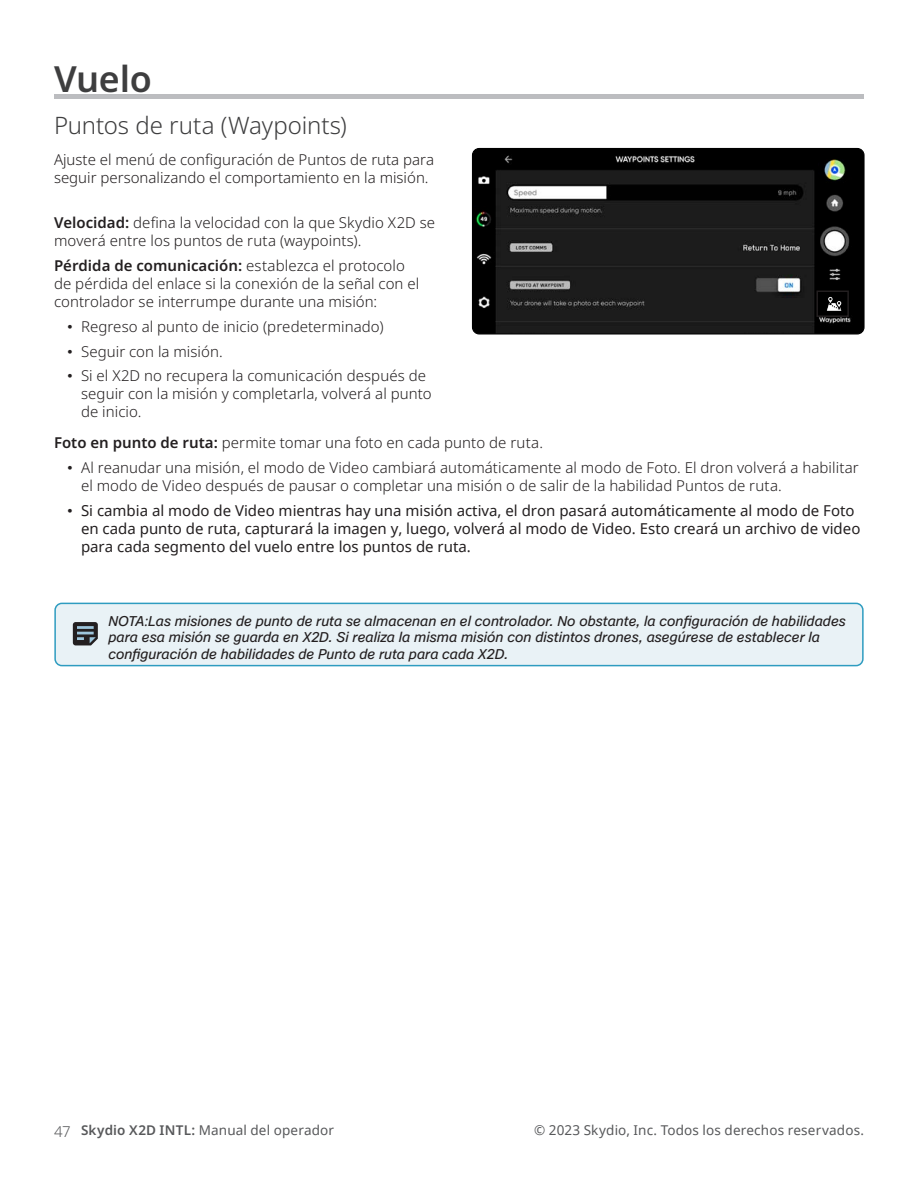
<style>
.page{position:relative;width:918px;height:1188px;background:#fff}
.page>*{position:absolute;margin:0;border:0;box-sizing:border-box;transform-origin:0 0}
.Heading_1{font:600 36px "Noto Sans";letter-spacing:-.005em;color:#3e3e3f}
.Heading_2{font:300 24px "Noto Sans";letter-spacing:-.005em;color:#3e3e3f}
.Bulleted_list{font:300 15px/18px "Noto Sans";letter-spacing:.005em;color:#231f20}
.t1{font:15px/18px "Noto Sans";color:#231f20}
.Body_copy{font:300 15px/18px "Noto Sans";color:#231f20}
.Body_copy-2{font:italic 13.5px/16.5px "Case Trial";letter-spacing:.01em;color:#231f20}
.t2{font:13.5px "Noto Sans";letter-spacing:.01em;color:#57585a}
.s1{font-weight:600}
.s2{font-family:"Gilroy";font-weight:600}
.s3{font-family:"Noto Sans"}
.s4{font-weight:300;font-size:15px}
</style>
<div class="page">
<div style="left:54px;top:94px;width:810px;height:5px;background:#bcbdc0"></div>
<img style="left:472px;top:148px;width:391px;height:185px">
<div style="left:472px;top:148px;width:393px;height:187px;border:1px solid #000;border-radius:7px"></div>
<div style="left:55px;top:603px;width:808px;height:63px;background:#e9f2f6;border-radius:7px"></div>
<div style="left:54px;top:603px;width:810px;height:63px;border:2px solid #2e9cc0;border-radius:7px"></div>
<svg style="left:73px;top:622px;width:25px;height:23px"></svg>
<div style="left:817px;top:291px;width:31px;height:25px;background:#000"></div>
<div style="left:816px;top:291px;width:33px;height:26px;border:2px solid #231f20"></div>
<img style="left:824px;top:296px;width:21px;height:19px">
<p class="Heading_1" style="left:54px;top:59px;width:100px">Vuelo</p>
<p class="Heading_2" style="left:54px;top:111px;width:294px">Puntos de ruta (Waypoints)</p>
<p class="Body_copy" style="left:54px;top:150px;width:382px">Ajuste el menú de configuración de Puntos de ruta para seguir personalizando el comportamiento en la misión.</p>
<p class="Bulleted_list" style="left:54px;top:214px;width:383px"><span class="s1">Velocidad:</span> defina la velocidad con la que Skydio X2D se moverá entre los puntos de ruta (waypoints).</p>
<p class="Bulleted_list" style="left:54px;top:257px;width:367px"><span class="s1">Pérdida de comunicación:</span> establezca el protocolo de pérdida del enlace si la conexión de la señal con el controlador se interrumpe durante una misión:</p>
<p class="Bulleted_list" style="left:68px;top:318px;width:318px"><span class="s2">•</span> Regreso al punto de inicio (predeterminado)</p>
<p class="Bulleted_list" style="left:68px;top:342px;width:157px"><span class="s2">•</span> Seguir con la misión.</p>
<p class="Bulleted_list" style="left:81px;top:367px;width:352px;text-indent:-14px"><span class="s2">•</span> Si el X2D no recupera la comunicación después de seguir con la misión y completarla, volverá al punto de inicio.</p>
<p class="Bulleted_list" style="left:54px;top:434px;width:491px"><span class="s1">Foto en punto de ruta:</span> permite tomar una foto en cada punto de ruta.</p>
<p class="Bulleted_list" style="left:81px;top:459px;width:779px;text-indent:-14px"><span class="s2">•</span> Al reanudar una misión, el modo de Video cambiará automáticamente al modo de Foto. El dron volverá a habilitar el modo de Video después de pausar o completar una misión o de salir de la habilidad Puntos de ruta.</p>
<p class="t1" style="left:81px;top:501px;width:781px;text-indent:-14px"><span class="s2">•</span> Si cambia al modo de Video mientras hay una misión activa, el dron pasará automáticamente al modo de Foto en cada punto de ruta, capturará la imagen y, luego, volverá al modo de Video. Esto creará un archivo de video para cada segmento del vuelo entre los puntos de ruta.</p>
<p class="Body_copy-2" style="left:108px;top:612px;width:739px">NOTA<span class="s3">:</span>Las misiones de punto de ruta se almacenan en el controlador. No obstante, la configuración de habilidades para esa misión se guarda en X2D. Si realiza la misma misión con distintos drones, asegúrese de establecer la configuración de habilidades de Punto de ruta para cada X2D.</p>
<p class="t2" style="left:54px;top:1121px;width:282px"><span class="s4">47</span> <span class="s1">Skydio X2D INTL:</span> Manual del operador</p>
<p class="t2" style="left:534px;top:1121px;width:331px">© 2023 Skydio, Inc. Todos los derechos reservados.</p>
</div>
